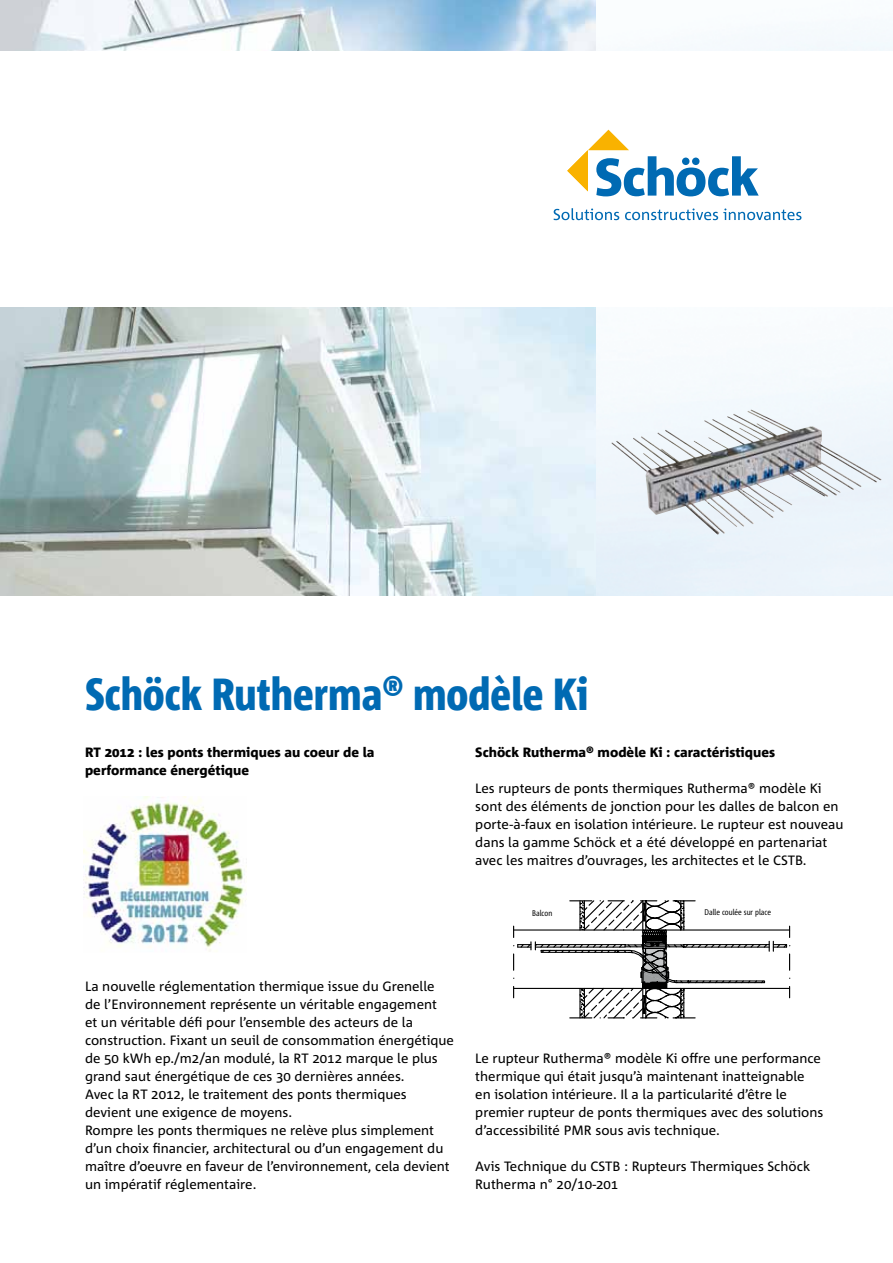
<style>
.page{position:relative;width:893px;height:1263px;background:#fff}
.page>*{position:absolute;margin:0;border:0;box-sizing:border-box;transform-origin:0 0}
.t1{font:800 45px "Corpid E1 s Cd";color:#006ab3}
.t2{font:13.5px/18px "Corpid E1 s";color:#000}
.t3{font:800 13.5px/18px "Corpid E1 s";color:#000}
.t4{font:8.25px "Corpid E1 s Cd";color:#000}
</style>
<div class="page">
<img style="left:0;top:0;width:893px;height:595px">
<div style="left:0;top:51px;width:893px;height:255px;background:#fff"></div>
<svg style="left:567px;top:130px;width:192px;height:66px"></svg>
<svg style="left:554px;top:208px;width:65px;height:12px"></svg>
<svg style="left:625px;top:208px;width:176px;height:12px"></svg>
<img style="left:750px;top:410px;width:42px;height:22px">
<img style="left:84px;top:797px;width:162px;height:155px">
<svg style="left:513px;top:900px;width:277px;height:118px"></svg>
<h1 class="t1" style="left:85px;top:666px;width:505px">Schöck Rutherma® modèle Ki</h1>
<p class="t3" style="left:85px;top:743px;width:291px">RT 2012 : les ponts thermiques au coeur de la performance énergétique</p>
<p class="t3" style="left:475px;top:743px;width:301px">Schöck Rutherma® modèle Ki : caractéristiques</p>
<p class="t2" style="left:475px;top:779px;width:370px">Les rupteurs de ponts thermiques Rutherma® modèle Ki sont des éléments de jonction pour les dalles de balcon en porte-à-faux en isolation intérieure. Le rupteur est nouveau dans la gamme Schöck et a été développé en partenariat avec les maitres d’ouvrages, les architectes et le CSTB.</p>
<p class="t4" style="left:532px;top:908px;width:22px">Balcon</p>
<p class="t4" style="left:705px;top:907px;width:68px">Dalle coulée sur place</p>
<p class="t2" style="left:85px;top:977px;width:370px">La nouvelle réglementation thermique issue du Grenelle<br>de l’Environnement représente un véritable engagement<br>et un véritable défi pour l’ensemble des acteurs de la construction. Fixant un seuil de consommation énergétique de 50 kWh ep./m2/an modulé, la RT 2012 marque le plus grand saut énergétique de ces 30 dernières années.<br>Avec la RT 2012, le traitement des ponts thermiques devient une exigence de moyens.<br>Rompre les ponts thermiques ne relève plus simplement d’un choix financier, architectural ou d’un engagement du maître d’oeuvre en faveur de l’environnement, cela devient un impératif réglementaire.</p>
<p class="t2" style="left:475px;top:1049px;width:349px">Le rupteur Rutherma® modèle Ki offre une performance thermique qui était jusqu’à maintenant inatteignable en isolation intérieure. Il a la particularité d’être le premier rupteur de ponts thermiques avec des solutions d’accessibilité PMR sous avis technique.</p>
<p class="t2" style="left:475px;top:1157px;width:336px">Avis Technique du CSTB : Rupteurs Thermiques Schöck<br>Rutherma n° 20/10-201</p>
</div>
